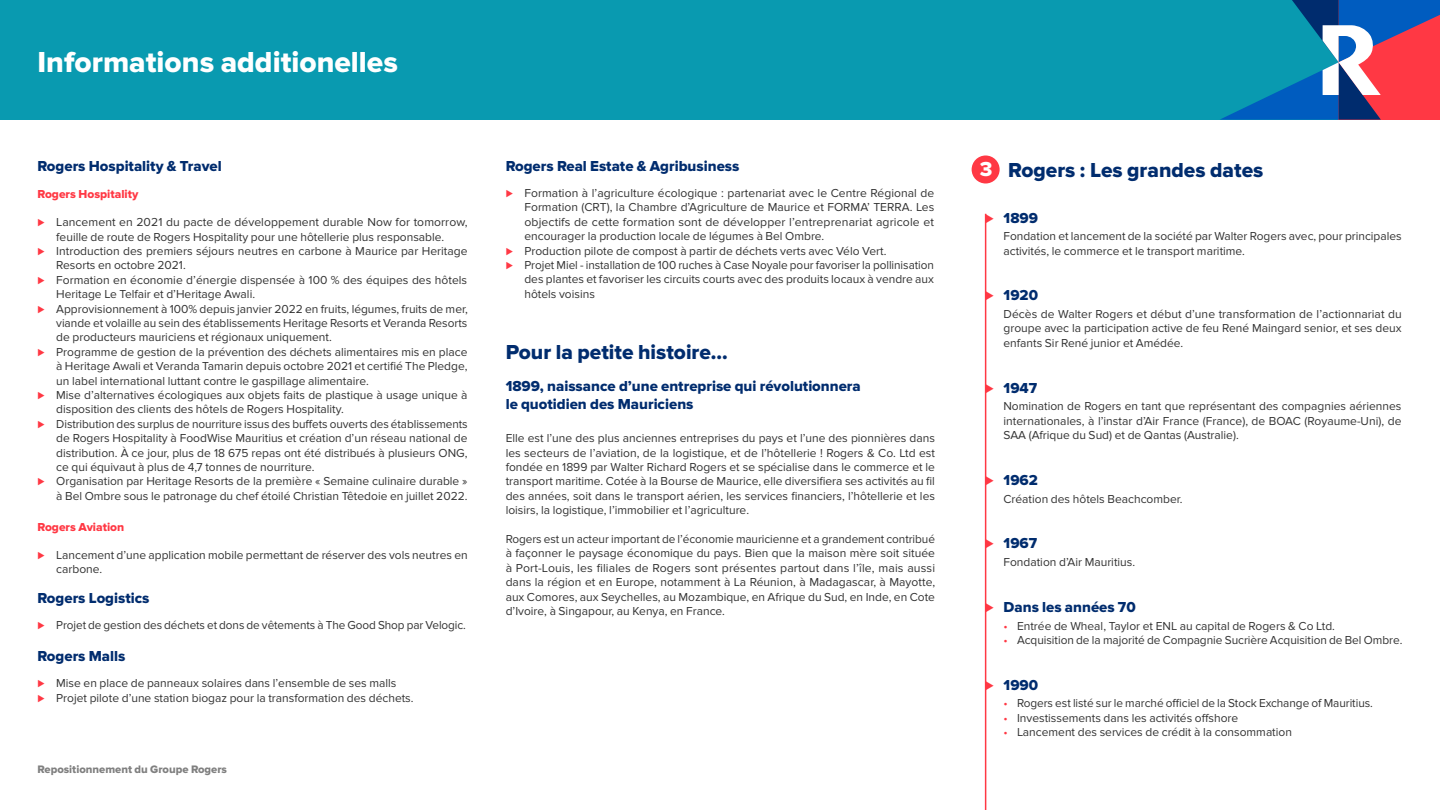
<style>
.page{position:relative;width:1440px;height:810px;background:#fff}
.page>*{position:absolute;margin:0;border:0;box-sizing:border-box;transform-origin:0 0}
.t1{font:30px "Proxima Nova Extrabld";color:#fff}
.t2{font:21px "Proxima Nova Extrabld";color:#002c6e}
.t3{font:21px "Proxima Nova Extrabld";color:#fff}
.t4{font:15px/18px "Proxima Nova Extrabld";color:#002c6e}
.t5{font:12px/14.4px "Proxima Nova";color:#333;text-align:justify}
.t6{font:12px "Proxima Nova Extrabld";color:#ff3844}
.t7{font:11.25px "Proxima Nova Extrabld";color:#808080}
.s1{color:#ff3844}
.s2{font-family:"Proxima Nova";color:#ff3844}
</style>
<div class="page">
<div style="left:0;top:0;width:1339px;height:120px;background:#099ab0"></div>
<svg style="left:1220px;top:0;width:220px;height:120px"></svg>
<div style="left:972px;top:156px;width:28px;height:27px;background:#ff3844;border-radius:50%"></div>
<hr style="left:985px;top:214px;width:1px;height:596px;background:#ff3844">
<p class="t1" style="left:38px;top:44px;width:362px">Informations additionelles</p>
<p class="t4" style="left:38px;top:157px;width:186px">Rogers Hospitality &amp; Travel</p>
<p class="t6" style="left:38px;top:188px;width:102px">Rogers Hospitality</p>
<p class="t5" style="left:38px;top:215px;width:432px;text-align:center"><span class="s1">⊲</span> Lancement en 2021 du pacte de développement durable Now for tomorrow, feuille de route de Rogers Hospitality pour une hôtellerie plus responsable.</p>
<p class="t5" style="left:56px;top:244px;width:413px;text-indent:-19px"><span class="s1">⊲</span> Introduction des premiers séjours neutres en carbone à Maurice par Heritage<br>Resorts en octobre 2021.</p>
<p class="t5" style="left:56px;top:273px;width:412px;text-indent:-19px"><span class="s1">⊲</span> Formation en économie d’énergie dispensée à 100 % des équipes des hôtels<br>Heritage Le Telfair et d’Heritage Awali.</p>
<p class="t5" style="left:56px;top:301px;width:413px;text-indent:-19px"><span class="s1">⊲</span> Approvisionnement à 100% depuis janvier 2022 en fruits, légumes, fruits de mer, viande et volaille au sein des établissements Heritage Resorts et Veranda Resorts de producteurs mauriciens et régionaux uniquement.</p>
<p class="t5" style="left:56px;top:345px;width:413px;text-indent:-19px"><span class="s1">⊲</span> Programme de gestion de la prévention des déchets alimentaires mis en place à Heritage Awali et Veranda Tamarin depuis octobre 2021 et certifié The Pledge, un label international luttant contre le gaspillage alimentaire.</p>
<p class="t5" style="left:56px;top:388px;width:413px;text-indent:-19px"><span class="s1">⊲</span> Mise d’alternatives écologiques aux objets faits de plastique à usage unique à disposition des clients des hôtels de Rogers Hospitality.</p>
<p class="t5" style="left:56px;top:417px;width:413px;text-indent:-19px"><span class="s1">⊲</span> Distribution des surplus de nourriture issus des buffets ouverts des établissements de Rogers Hospitality à FoodWise Mauritius et création d’un réseau national de distribution. À ce jour, plus de 18 675 repas ont été distribués à plusieurs ONG, ce qui équivaut à plus de 4,7 tonnes de nourriture.</p>
<p class="t5" style="left:38px;top:474px;width:432px;text-align:right"><span class="s1">⊲</span> Organisation par Heritage Resorts de la première « Semaine culinaire durable » à Bel Ombre sous le patronage du chef étoilé Christian Têtedoie en juillet 2022.</p>
<p class="t6" style="left:38px;top:520px;width:88px">Rogers Aviation</p>
<p class="t5" style="left:56px;top:548px;width:413px;text-indent:-19px"><span class="s1">⊲</span> Lancement d’une application mobile permettant de réserver des vols neutres en carbone.</p>
<p class="t4" style="left:38px;top:590px;width:114px">Rogers Logistics</p>
<p class="t5" style="left:38px;top:618px;width:430px"><span class="s1">⊲</span> Projet de gestion des déchets et dons de vêtements à The Good Shop par Velogic.</p>
<p class="t4" style="left:38px;top:648px;width:89px">Rogers Malls</p>
<p class="t5" style="left:38px;top:676px;width:360px"><span class="s1">⊲</span> Mise en place de panneaux solaires dans l’ensemble de ses malls</p>
<p class="t5" style="left:38px;top:691px;width:378px"><span class="s1">⊲</span> Projet pilote d’une station biogaz pour la transformation des déchets.</p>
<p class="t7" style="left:38px;top:762px;width:191px">Repositionnement du Groupe Rogers</p>
<p class="t4" style="left:506px;top:157px;width:235px">Rogers Real Estate &amp; Agribusiness</p>
<p class="t5" style="left:524px;top:186px;width:411px;text-indent:-19px"><span class="s1">⊲</span> Formation à l’agriculture écologique : partenariat avec le Centre Régional de Formation (CRT), la Chambre d’Agriculture de Maurice et FORMA’ TERRA. Les objectifs de cette formation sont de développer l’entreprenariat agricole et encourager la production locale de légumes à Bel Ombre.</p>
<p class="t5" style="left:506px;top:244px;width:382px"><span class="s1">⊲</span> Production pilote de compost à partir de déchets verts avec Vélo Vert.</p>
<p class="t5" style="left:524px;top:258px;width:411px;text-indent:-19px"><span class="s1">⊲</span> Projet Miel - installation de 100 ruches à Case Noyale pour favoriser la pollinisation des plantes et favoriser les circuits courts avec des produits locaux à vendre aux hôtels voisins</p>
<p class="t2" style="left:506px;top:340px;width:224px">Pour la petite histoire...</p>
<p class="t4" style="left:506px;top:378px;width:357px">1899, naissance d’une entreprise qui révolutionnera le quotidien des Mauriciens</p>
<p class="t5" style="left:506px;top:431px;width:431px">Elle est l’une des plus anciennes entreprises du pays et l’une des pionnières dans les secteurs de l’aviation, de la logistique, et de l’hôtellerie ! Rogers &amp; Co. Ltd est fondée en 1899 par Walter Richard Rogers et se spécialise dans le commerce et le transport maritime. Cotée à la Bourse de Maurice, elle diversifiera ses activités au fil des années, soit dans le transport aérien, les services financiers, l’hôtellerie et les loisirs, la logistique, l’immobilier et l’agriculture.</p>
<p class="t5" style="left:506px;top:532px;width:431px">Rogers est un acteur important de l’économie mauricienne et a grandement contribué à façonner le paysage économique du pays. Bien que la maison mère soit située à Port-Louis, les filiales de Rogers sont présentes partout dans l’île, mais aussi dans la région et en Europe, notamment à La Réunion, à Madagascar, à Mayotte, aux Comores, aux Seychelles, au Mozambique, en Afrique du Sud, en Inde, en Cote d’Ivoire, à Singapour, au Kenya, en France.</p>
<p class="t3" style="left:980px;top:157px;width:14px">3</p>
<p class="t2" style="left:1008px;top:158px;width:257px">Rogers : Les grandes dates</p>
<p class="t4" style="left:985px;top:209px;width:55px"><span class="s2">⊲</span> 1899</p>
<p class="t5" style="left:1004px;top:229px;width:400px">Fondation et lancement de la société par Walter Rogers avec, pour principales activités, le commerce et le transport maritime.</p>
<p class="t4" style="left:985px;top:287px;width:55px"><span class="s2">⊲</span> 1920</p>
<p class="t5" style="left:1004px;top:307px;width:400px">Décès de Walter Rogers et début d’une transformation de l’actionnariat du groupe avec la participation active de feu René Maingard senior, et ses deux enfants Sir René junior et Amédée.</p>
<p class="t4" style="left:985px;top:379px;width:54px"><span class="s2">⊲</span> 1947</p>
<p class="t5" style="left:1004px;top:399px;width:400px">Nomination de Rogers en tant que représentant des compagnies aériennes internationales, à l’instar d’Air France (France), de BOAC (Royaume-Uni), de SAA (Afrique du Sud) et de Qantas (Australie).</p>
<p class="t4" style="left:985px;top:471px;width:55px"><span class="s2">⊲</span> 1962</p>
<p class="t5" style="left:1004px;top:492px;width:181px">Création des hôtels Beachcomber.</p>
<p class="t4" style="left:985px;top:535px;width:54px"><span class="s2">⊲</span> 1967</p>
<p class="t5" style="left:1004px;top:555px;width:133px">Fondation d’Air Mauritius.</p>
<p class="t4" style="left:985px;top:598px;width:152px"><span class="s2">⊲</span> Dans les années 70</p>
<p class="t5" style="left:1004px;top:619px;width:333px"><span class="s1">•</span> Entrée de Wheal, Taylor et ENL au capital de Rogers &amp; Co Ltd.</p>
<p class="t5" style="left:1004px;top:633px;width:400px"><span class="s1">•</span> Acquisition de la majorité de Compagnie Sucrière Acquisition de Bel Ombre.</p>
<p class="t4" style="left:985px;top:676px;width:55px"><span class="s2">⊲</span> 1990</p>
<p class="t5" style="left:1004px;top:696px;width:371px"><span class="s1">•</span> Rogers est listé sur le marché officiel de la Stock Exchange of Mauritius.</p>
<p class="t5" style="left:1004px;top:711px;width:236px"><span class="s1">•</span> Investissements dans les activités offshore</p>
<p class="t5" style="left:1004px;top:725px;width:290px"><span class="s1">•</span> Lancement des services de crédit à la consommation</p>
</div>
